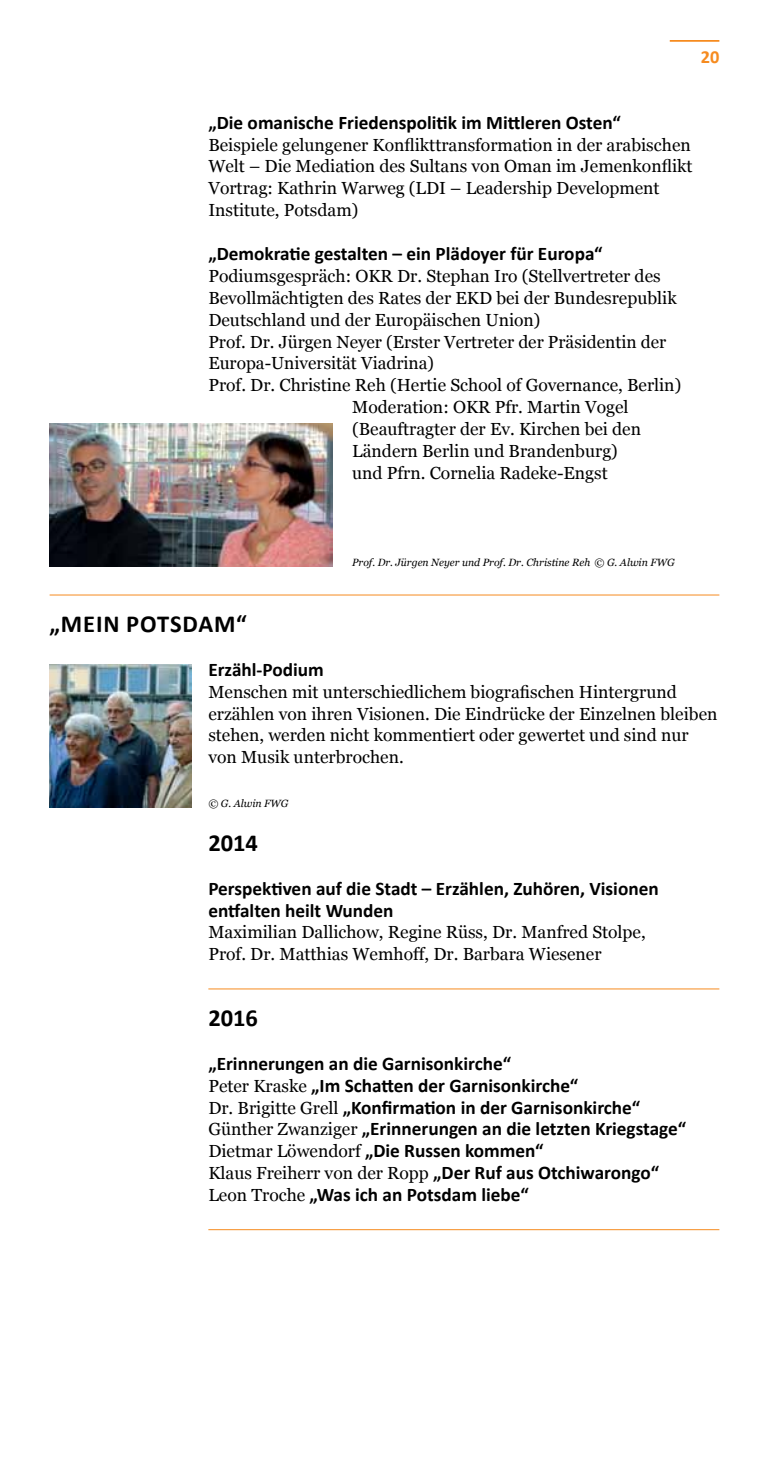
<style>
.page{position:relative;width:769px;height:1474px;background:#fff}
.page>*{position:absolute;margin:0;border:0;box-sizing:border-box;transform-origin:0 0}
.t1{font:700 24.5px "Calibri";letter-spacing:.04em;color:#000}
.t2{font:700 24.5px "Calibri";letter-spacing:.015em;color:#000}
.t3{font:700 19.25px/21.9px "Calibri";color:#000}
.t4{font:700 18.38px "Calibri";color:#f68b1f}
.t5{font:17.5px/21.9px "Georgia";color:#000}
.t6{font:italic 10.5px "Georgia";color:#000}
.s1{font-family:"Georgia";font-weight:400;font-size:17.5px}
.s2{font-family:"Calibri";font-weight:700;font-size:19.25px}
</style>
<div class="page">
<hr style="left:50px;top:594px;width:669px;height:1px;background:#f68b1f">
<hr style="left:208px;top:988px;width:511px;height:1px;background:#f68b1f">
<hr style="left:208px;top:1229px;width:511px;height:1px;background:#f68b1f">
<hr style="left:670px;top:40px;width:49px;height:2px;background:#f68b1f">
<img style="left:50px;top:664px;width:141px;height:143px">
<img style="left:50px;top:424px;width:282px;height:142px">
<p class="t4" style="left:701px;top:45px;width:20px">20</p>
<p class="t3" style="left:208px;top:111px;width:414px">„Die omanische Friedenspolitik im Mittleren Osten“</p>
<p class="t5" style="left:208px;top:134px;width:486px">Beispiele gelungener Konflikttransformation in der arabischen Welt – Die Mediation des Sultans von Oman im Jemenkonflikt Vortrag: Kathrin Warweg (LDI – Leadership Development Institute, Potsdam)</p>
<p class="t3" style="left:208px;top:243px;width:396px">„Demokratie gestalten – ein Plädoyer für Europa“</p>
<p class="t5" style="left:208px;top:265px;width:454px">Podiumsgespräch: OKR Dr. Stephan Iro (Stellvertreter des</p>
<p class="t5" style="left:208px;top:287px;width:470px">Bevollmächtigten des Rates der EKD bei der Bundesrepublik</p>
<p class="t5" style="left:208px;top:309px;width:334px">Deutschland und der Europäischen Union)</p>
<p class="t5" style="left:208px;top:331px;width:459px">Prof. Dr. Jürgen Neyer (Erster Vertreter der Präsidentin der</p>
<p class="t5" style="left:208px;top:353px;width:227px">Europa-Universität Viadrina)</p>
<p class="t5" style="left:208px;top:375px;width:474px">Prof. Dr. Christine Reh (Hertie School of Governance, Berlin)</p>
<p class="t5" style="left:352px;top:396px;width:278px">Moderation: OKR Pfr. Martin Vogel</p>
<p class="t5" style="left:352px;top:418px;width:290px">(Beauftragter der Ev. Kirchen bei den</p>
<p class="t5" style="left:352px;top:440px;width:267px">Ländern Berlin und Brandenburg)</p>
<p class="t5" style="left:352px;top:462px;width:257px">und Pfrn. Cornelia Radeke-Engst</p>
<p class="t6" style="left:352px;top:556px;width:324px">Prof. Dr. Jürgen Neyer und Prof. Dr. Christine Reh © G. Alwin FWG</p>
<h1 class="t1" style="left:50px;top:608px;width:199px">„Mein Potsdam“</h1>
<p class="t3" style="left:208px;top:658px;width:117px">Erzähl-Podium</p>
<p class="t5" style="left:208px;top:681px;width:511px">Menschen mit unterschiedlichem biografischen Hintergrund erzählen von ihren Visionen. Die Eindrücke der Einzelnen bleiben stehen, werden nicht kommentiert oder gewertet und sind nur von Musik unterbrochen.</p>
<p class="t6" style="left:208px;top:797px;width:82px">© G. Alwin FWG</p>
<h1 class="t2" style="left:208px;top:827px;width:51px">2014</h1>
<p class="t3" style="left:208px;top:877px;width:452px">Perspektiven auf die Stadt – Erzählen, Zuhören, Visionen entfalten heilt Wunden</p>
<p class="t5" style="left:208px;top:921px;width:439px">Maximilian Dallichow, Regine Rüss, Dr. Manfred Stolpe,<br>Prof. Dr. Matthias Wemhoff, Dr. Barbara Wiesener</p>
<h1 class="t2" style="left:208px;top:1002px;width:51px">2016</h1>
<p class="t3" style="left:208px;top:1052px;width:479px">„Erinnerungen an die Garnisonkirche“<br><span class="s1">Peter Kraske</span> „Im Schatten der Garnisonkirche“<br><span class="s1">Dr. Brigitte Grell</span> „Konfirmation in der Garnisonkirche“ <span class="s1">Günther Zwanziger</span> „Erinnerungen an die letzten Kriegstage“ <span class="s1">Dietmar Löwendorf</span> „Die Russen kommen“</p>
<p class="t5" style="left:208px;top:1162px;width:452px">Klaus Freiherr von der Ropp <span class="s2">„Der Ruf aus Otchiwarongo“</span></p>
<p class="t3" style="left:208px;top:1183px;width:322px"><span class="s1">Leon Troche</span> „Was ich an Potsdam liebe“</p>
</div>
